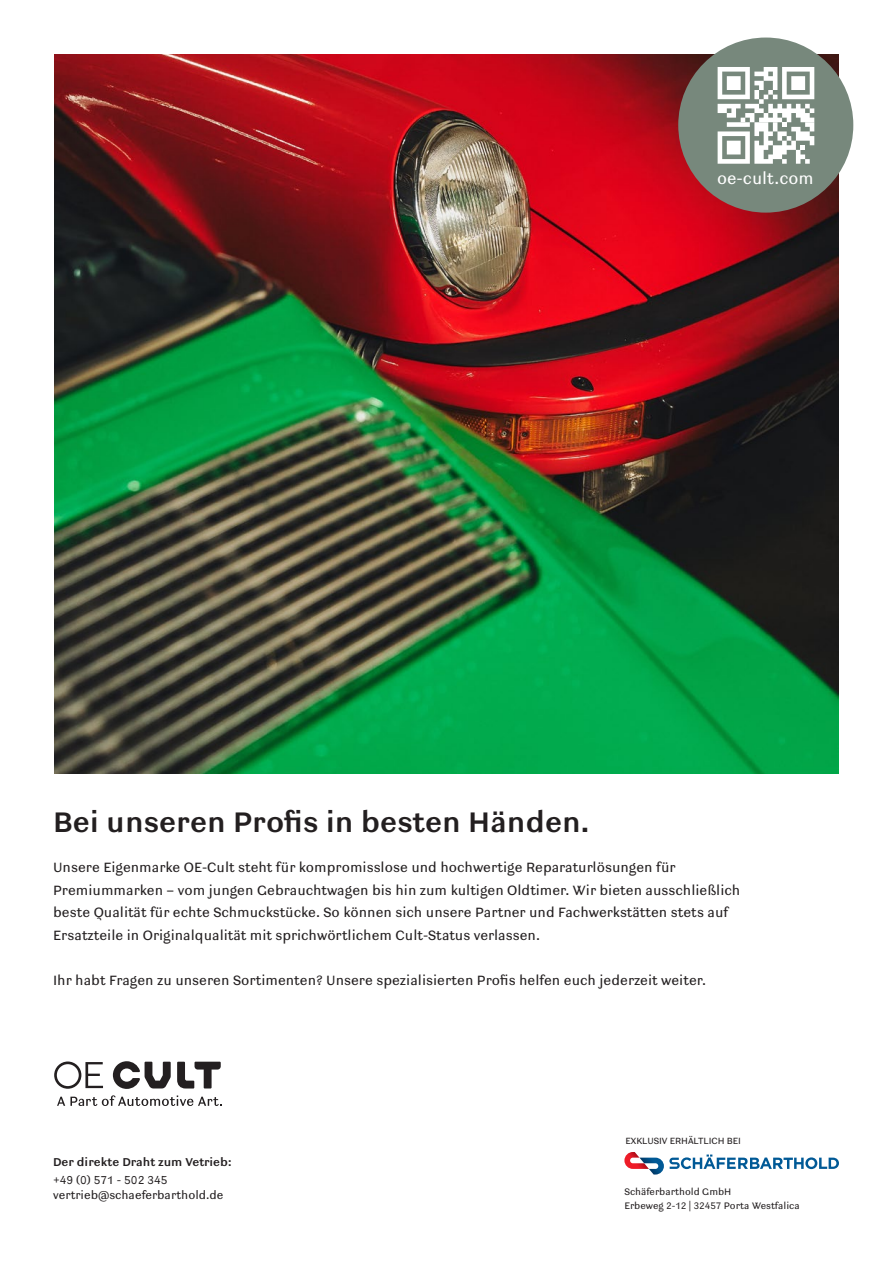
<style>
.page{position:relative;width:893px;height:1263px;background:#fff}
.page>*{position:absolute;margin:0;border:0;box-sizing:border-box;transform-origin:0 0}
.t1{font:600 31.5px "Ludwig";color:#231f20}
.t2{font:18.15px "Ludwig Blond";color:#fff}
.t3{font:15px/22.5px "Ludwig Blond";color:#231f20}
.t4{font:12.75px/15.3px "Ludwig Blond";color:#231f20}
.t5{font:600 12.75px "Ludwig";color:#231f20}
.t6{font:10.5px "Ludwig Blond";color:#231f20}
.t7{font:10.05px "Ludwig Blond";color:#231f20}
.s1{font-family:"Helvetica Neue"}
</style>
<div class="page">
<img style="left:54px;top:54px;width:785px;height:720px">
<div style="left:678px;top:38px;width:175px;height:175px;background:#77887c;border-radius:50%"></div>
<svg style="left:718px;top:67px;width:96px;height:97px"></svg>
<svg style="left:624px;top:1152px;width:215px;height:22px"></svg>
<svg style="left:177px;top:1062px;width:44px;height:26px"></svg>
<svg style="left:54px;top:1061px;width:49px;height:28px"></svg>
<svg style="left:113px;top:1061px;width:58px;height:28px"></svg>
<svg style="left:57px;top:1095px;width:165px;height:11px"></svg>
<p class="t2" style="left:717px;top:166px;width:98px">oe-cult.com</p>
<p class="t1" style="left:53px;top:801px;width:538px">Bei unseren Profis in besten Händen.</p>
<p class="t3" style="left:53px;top:856px;width:624px">Unsere Eigenmarke OE-Cult steht für kompromisslose und hochwertige Reparaturlösungen für</p>
<p class="t3" style="left:53px;top:879px;width:689px">Premiummarken – vom jungen Gebrauchtwagen bis hin zum kultigen Oldtimer. Wir bieten ausschließlich beste Qualität für echte Schmuckstücke. So können sich unsere Partner und Fachwerkstätten stets auf<br>Ersatzteile in Originalqualität mit sprichwörtlichem Cult-Status verlassen.</p>
<p class="t3" style="left:53px;top:969px;width:654px">Ihr habt Fragen zu unseren Sortimenten? Unsere spezialisierten Profis helfen euch jederzeit weiter.</p>
<p class="t5" style="left:53px;top:1154px;width:180px">Der direkte Draht zum Vetrieb:</p>
<p class="t4" style="left:53px;top:1172px;width:172px">+49 (0) 571 - 502 345 vertrieb@schaeferbarthold.de</p>
<p class="t7" style="left:625px;top:1134px;width:117px">EXKLUSIV ERHÄLTLICH BEI</p>
<p class="t6" style="left:624px;top:1185px;width:108px">Schäferbarthold GmbH</p>
<p class="t6" style="left:624px;top:1199px;width:177px">Erbeweg 2-12 <span class="s1">|</span> 32457 Porta Westfalica</p>
</div>
